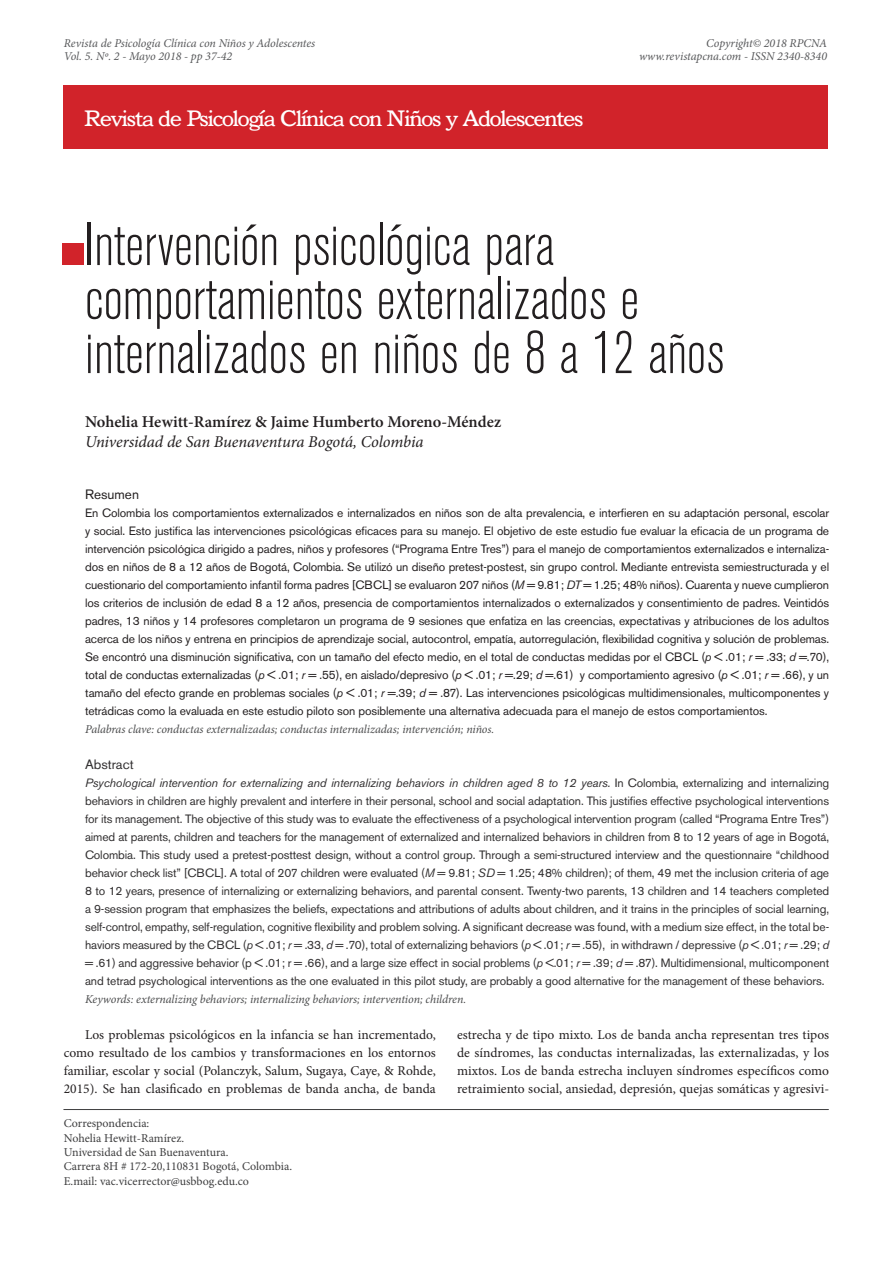
<style>
.page{position:relative;width:893px;height:1263px;background:#fff}
.page>*{position:absolute;margin:0;border:0;box-sizing:border-box;transform-origin:0 0}
.Titulo_Artículo{font:300 condensed 60px/54px "Akzidenz Grotesk BE";color:#231f20}
.t1{font:24px "Bookman BT";letter-spacing:-.05em;color:#fff}
.Nombre_Autor{font:600 16.5px "Minion Pro";letter-spacing:-.005em;color:#231f20}
.Universidad_Autores{font:italic 16.5px "Minion Pro";letter-spacing:-.005em;color:#231f20}
.Párrafo{font:13.5px/18px "Minion Pro";color:#231f20;text-align:justify}
.Abstrract{font:13.5px "Akzidenz Grotesk BE";color:#312f30}
.Resumen{font:13.5px "Akzidenz Grotesk BE";color:#231f20}
.Resumen_Inglés{font:12px/18px "Akzidenz Grotesk BE";letter-spacing:-.01em;color:#312f30;text-align:justify}
.Resumen_Castellano{font:12px/18px "Akzidenz Grotesk BE";letter-spacing:-.01em;color:#231f20;text-align:justify}
.Correspondencia_Auto{font:12px "Minion Pro";color:#3e3e3f}
.Cabecera_1º_pag__Rev{font:italic 12px/13.5px "Minion Pro";letter-spacing:-.005em;color:#57585a;text-align:right}
.Palabras_Clave{font:italic 12px "Minion Pro";letter-spacing:-.005em;color:#4b4c4d}
.Keywords{font:italic 12px "Minion Pro";letter-spacing:-.005em;color:#4b4c4d}
.s1{font-style:italic}
</style>
<div class="page">
<div style="left:64px;top:85px;width:764px;height:64px;background:#d1232a"></div>
<hr style="left:64px;top:1109px;width:764px;height:1px;background:#3e3e3f">
<div style="left:63px;top:243px;width:21px;height:22px;background:#d1232a"></div>
<p class="Cabecera_1º_pag__Rev" style="left:64px;top:36px;width:253px">Revista de Psicología Clínica con Niños y Adolescentes</p>
<p class="Cabecera_1º_pag__Rev" style="left:64px;top:50px;width:170px">Vol. 5. Nº. 2 - Mayo 2018 - pp 37-42</p>
<h2 class="t1" style="left:84px;top:104px;width:501px">Revista de Psicología Clínica con Niños y Adolescentes</h2>
<p class="Cabecera_1º_pag__Rev" style="left:639px;top:36px;width:190px">Copyright© 2018 RPCNA www.revistapcna.com - ISSN 2340-8340</p>
<p class="Titulo_Artículo" style="left:84px;top:219px;width:642px">Intervención psicológica para comportamientos externalizados e internalizados en niños de 8 a 12 años</p>
<p class="Nombre_Autor" style="left:85px;top:410px;width:418px">Nohelia Hewitt-Ramírez &amp; Jaime Humberto Moreno-Méndez</p>
<p class="Universidad_Autores" style="left:85px;top:430px;width:340px">Universidad de San Buenaventura Bogotá, Colombia</p>
<p class="Resumen" style="left:85px;top:486px;width:56px">Resumen</p>
<p class="Resumen_Castellano" style="left:85px;top:504px;width:746px">En Colombia los comportamientos externalizados e internalizados en niños son de alta prevalencia, e interfieren en su adaptación personal, escolar y social. Esto justifica las intervenciones psicológicas eficaces para su manejo. El objetivo de este estudio fue evaluar la eficacia de un programa de intervención psicológica dirigido a padres, niños y profesores (“Programa Entre Tres”) para el manejo de comportamientos externalizados e internaliza&shy;dos en niños de 8 a 12 años de Bogotá, Colombia. Se utilizó un diseño pretest-postest, sin grupo control. Mediante entrevista semiestructurada y el cuestionario del comportamiento infantil forma padres [CBCL] se evaluaron 207 niños (<span class="s1">M</span> = 9.81; <span class="s1">DT</span> = 1.25; 48% niños). Cuarenta y nueve cumplieron los criterios de inclusión de edad 8 a 12 años, presencia de comportamientos internalizados o externalizados y consentimiento de padres. Veintidós padres, 13 niños y 14 profesores completaron un programa de 9 sesiones que enfatiza en las creencias, expectativas y atribuciones de los adultos acerca de los niños y entrena en principios de aprendizaje social, autocontrol, empatía, autorregulación, flexibilidad cognitiva y solución de problemas.<br>Se encontró una disminución significativa, con un tamaño del efecto medio, en el total de conductas medidas por el CBCL (<span class="s1">p</span> &lt; .01; <span class="s1">r</span> = .33; <span class="s1">d</span> =.70), total de conductas externalizadas (<span class="s1">p</span> &lt; .01; <span class="s1">r</span> = .55), en aislado/depresivo (<span class="s1">p</span> &lt; .01; <span class="s1">r</span> =.29; <span class="s1">d</span> =.61) y comportamiento agresivo (<span class="s1">p</span> &lt; .01; <span class="s1">r</span> = .66), y un tamaño del efecto grande en problemas sociales (<span class="s1">p</span> &lt; .01; <span class="s1">r</span> =.39; <span class="s1">d</span> = .87). Las intervenciones psicológicas multidimensionales, multicomponentes y tetrádicas como la evaluada en este estudio piloto son posiblemente una alternativa adecuada para el manejo de estos comportamientos.</p>
<p class="Palabras_Clave" style="left:85px;top:721px;width:411px">Palabras clave: conductas externalizadas; conductas internalizadas; intervención; niños.</p>
<p class="Abstrract" style="left:85px;top:756px;width:50px">Abstract</p>
<p class="Resumen_Inglés" style="left:85px;top:774px;width:746px"><span class="s1">Psychological intervention for externalizing and internalizing behaviors in children aged 8 to 12 years.</span> In Colombia, externalizing and internalizing behaviors in children are highly prevalent and interfere in their personal, school and social adaptation. This justifies effective psychological interventions for its management. The objective of this study was to evaluate the effectiveness of a psychological intervention program (called “Programa Entre Tres”) aimed at parents, children and teachers for the management of externalized and internalized behaviors in children from 8 to 12 years of age in Bogotá, Colombia. This study used a pretest-posttest design, without a control group. Through a semi-structured interview and the questionnaire “childhood behavior check list” [CBCL]. A total of 207 children were evaluated (<span class="s1">M</span> = 9.81; <span class="s1">SD</span> = 1.25; 48% children); of them, 49 met the inclusion criteria of age 8 to 12 years, presence of internalizing or externalizing behaviors, and parental consent. Twenty-two parents, 13 children and 14 teachers completed a 9-session program that emphasizes the beliefs, expectations and attributions of adults about children, and it trains in the principles of social learning, self-control, empathy, self-regulation, cognitive flexibility and problem solving. A significant decrease was found, with a medium size effect, in the total be&shy;haviors measured by the CBCL (<span class="s1">p</span> &lt; .01; <span class="s1">r</span> = .33, <span class="s1">d</span> = .70), total of externalizing behaviors (<span class="s1">p</span> &lt; .01; <span class="s1">r</span> = .55), in withdrawn / depressive (<span class="s1">p</span> &lt; .01; <span class="s1">r</span> = .29; <span class="s1">d </span>= .61) and aggressive behavior (p &lt; .01; r = .66), and a large size effect in social problems (<span class="s1">p</span> &lt;.01; <span class="s1">r</span> = .39; <span class="s1">d</span> = .87). Multidimensional, multicomponent and tetrad psychological interventions as the one evaluated in this pilot study, are probably a good alternative for the management of these behaviors.</p>
<p class="Keywords" style="left:85px;top:991px;width:383px">Keywords: externalizing behaviors; internalizing behaviors; intervention; children.</p>
<p class="Párrafo" style="left:64px;top:1026px;width:374px;text-indent:21px">Los problemas psicológicos en la infancia se han incrementado, como resultado de los cambios y transformaciones en los entornos familiar, escolar y social (Polanczyk, Salum, Sugaya, Caye, &amp; Rohde, 2015). Se han clasificado en problemas de banda ancha, de banda</p>
<p class="Párrafo" style="left:457px;top:1026px;width:374px">estrecha y de tipo mixto. Los de banda ancha representan tres tipos de síndromes, las conductas internalizadas, las externalizadas, y los mixtos. Los de banda estrecha incluyen síndromes específicos como retraimiento social, ansiedad, depresión, quejas somáticas y agresivi-</p>
<p class="Correspondencia_Auto" style="left:64px;top:1115px;width:87px">Correspondencia:</p>
<p class="Correspondencia_Auto" style="left:64px;top:1130px;width:122px">Nohelia Hewitt-Ramírez.</p>
<p class="Correspondencia_Auto" style="left:64px;top:1144px;width:166px">Universidad de San Buenaventura.</p>
<p class="Correspondencia_Auto" style="left:64px;top:1158px;width:230px">Carrera 8H # 172-20,110831 Bogotá, Colombia.</p>
<p class="Correspondencia_Auto" style="left:64px;top:1173px;width:187px">E.mail: vac.vicerrector@usbbog.edu.co</p>
</div>
